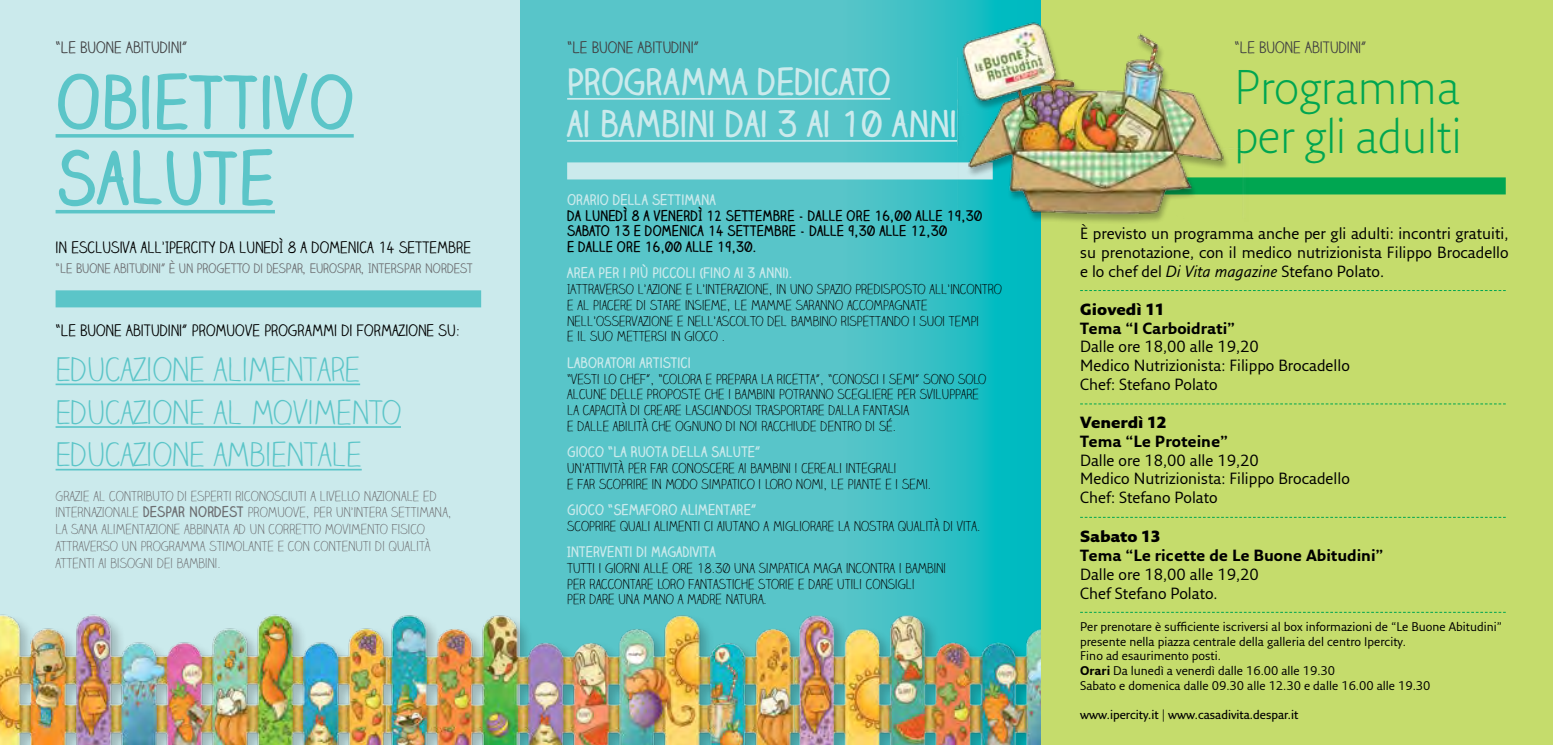
<style>
.page{position:relative;width:1553px;height:745px;background:#fff}
.page>*{position:absolute;margin:0;border:0;box-sizing:border-box;transform-origin:0 0}
.t1{font:700 70px/75.8px "Claire Hand";color:#5bc5c8}
.t2{font:300 47.25px/49px "Fresco Sans Std";color:#00a651}
.t3{font:700 35px/42px "Claire Hand";color:#cbeaec}
.t4{font:300 33.25px/42.5px "Claire Hand";color:#5bc5c8}
.t5{font:15.75px/18.9px "Fresco Sans Std";color:#000}
.t6{font:15.75px "Claire Hand";color:#000}
.t7{font:700 15.75px "Fresco Sans Std";color:#000}
.t8{font:15.75px "Claire Hand";color:#414042}
.t9{font:900 15.75px "Fresco Sans Std";color:#000}
.t10{font:300 14px/15.8px "Claire Hand";color:#000}
.t11{font:300 14px/16.8px "Claire Hand";color:#6d6e71}
.t12{font:700 14px "Claire Hand";color:#cbeaec}
.t13{font:700 14px/15.8px "Claire Hand";color:#000}
.t14{font:13.12px "Claire Hand";color:#6d6e71}
.t15{font:12.25px/14.7px "Fresco Sans Std";color:#000}
.t16{font:600 12.25px "Fresco Sans Std";color:#000}
.s1{font-weight:700}
.s2{font-style:italic}
</style>
<div class="page">
<div style="left:0;top:0;width:521px;height:744px;background:#cbeaec"></div>
<svg style="left:521px;top:0;width:521px;height:606px;background:#4ac3c7"></svg>
<hr style="left:56px;top:134px;width:298px;height:3px;background:#5bc5c8">
<hr style="left:56px;top:210px;width:219px;height:3px;background:#5bc5c8">
<hr style="left:567px;top:98px;width:323px;height:2px;background:#cbeaec">
<hr style="left:567px;top:140px;width:390px;height:2px;background:#cbeaec">
<hr style="left:56px;top:383px;width:304px;height:2px;background:#5bc5c8">
<hr style="left:56px;top:426px;width:345px;height:1px;background:#5bc5c8">
<hr style="left:56px;top:468px;width:306px;height:2px;background:#5bc5c8">
<div style="left:56px;top:290px;width:425px;height:17px;background:#5bc5c8"></div>
<div style="left:567px;top:162px;width:426px;height:17px;background:#cbeaec"></div>
<img style="left:0;top:614px;width:386px;height:130px">
<img style="left:386px;top:606px;width:656px;height:138px">
<div style="left:1042px;top:0;width:511px;height:744px;background:#c5dc6c"></div>
<div style="left:1080px;top:177px;width:425px;height:17px;background:#00a651"></div>
<svg style="left:1080px;top:403px;width:425px;height:1px"></svg>
<svg style="left:1080px;top:290px;width:425px;height:1px"></svg>
<div style="left:955px;top:24px;width:295px;height:203px;background:#000;opacity:.28"></div>
<img style="left:957px;top:2px;width:289px;height:236px">
<svg style="left:1080px;top:516px;width:425px;height:1px"></svg>
<svg style="left:1080px;top:611px;width:425px;height:1px"></svg>
<p class="t8" style="left:56px;top:38px;width:133px">“LE BUONE ABITUDINI”</p>
<h1 class="t1" style="left:56px;top:63px;width:300px">OBIETTIVO<br>SALUTE</h1>
<p class="t6" style="left:56px;top:237px;width:417px">IN ESCLUSIVA ALL’IPERCITY DA LUNEDÌ 8 A DOMENICA 14 SETTEMBRE</p>
<p class="t14" style="left:56px;top:259px;width:419px">“LE BUONE ABITUDINI” È UN PROGETTO DI DESPAR, EUROSPAR, INTERSPAR NORDEST</p>
<p class="t6" style="left:56px;top:320px;width:406px">“LE BUONE ABITUDINI” PROMUOVE PROGRAMMI DI FORMAZIONE SU:</p>
<h3 class="t4" style="left:56px;top:348px;width:347px">EDUCAZIONE ALIMENTARE<br>EDUCAZIONE AL MOVIMENTO<br>EDUCAZIONE AMBIENTALE</h3>
<p class="t11" style="left:56px;top:487px;width:398px">GRAZIE AL CONTRIBUTO DI ESPERTI RICONOSCIUTI A LIVELLO NAZIONALE ED INTERNAZIONALE <span class="s1">DESPAR NORDEST</span> PROMUOVE, PER UN’INTERA SETTIMANA, LA SANA ALIMENTAZIONE ABBINATA AD UN CORRETTO MOVIMENTO FISICO ATTRAVERSO UN PROGRAMMA STIMOLANTE E CON CONTENUTI DI QUALITÀ ATTENTI AI BISOGNI DEI BAMBINI.</p>
<p class="t8" style="left:567px;top:38px;width:133px">“LE BUONE ABITUDINI”</p>
<h3 class="t3" style="left:567px;top:60px;width:391px">PROGRAMMA DEDICATO<br>AI BAMBINI DAI 3 AI 10 ANNI</h3>
<p class="t12" style="left:567px;top:190px;width:150px">ORARIO DELLA SETTIMANA</p>
<p class="t13" style="left:567px;top:207px;width:416px">DA LUNEDÌ 8 A VENERDÌ 12 SETTEMBRE - DALLE ORE 16,00 ALLE 19,30<br>SABATO 13 E DOMENICA 14 SETTEMBRE - DALLE 9,30 ALLE 12,30<br>E DALLE ORE 16,00 ALLE 19,30.</p>
<p class="t12" style="left:567px;top:263px;width:227px">AREA PER I PIÙ PICCOLI (FINO AI 3 ANNI).</p>
<p class="t10" style="left:567px;top:281px;width:436px">IATTRAVERSO L’AZIONE E L’INTERAZIONE, IN UNO SPAZIO PREDISPOSTO ALL’INCONTRO E AL PIACERE DI STARE INSIEME, LE MAMME SARANNO ACCOMPAGNATE NELL’OSSERVAZIONE E NELL’ASCOLTO DEL BAMBINO RISPETTANDO I SUOI TEMPI<br>E IL SUO METTERSI IN GIOCO .</p>
<p class="t12" style="left:567px;top:352px;width:125px">LABORATORI ARTISTICI</p>
<p class="t10" style="left:567px;top:371px;width:421px">“VESTI LO CHEF”, “COLORA E PREPARA LA RICETTA”, “CONOSCI I SEMI” SONO SOLO ALCUNE DELLE PROPOSTE CHE I BAMBINI POTRANNO SCEGLIERE PER SVILUPPARE LA CAPACITÀ DI CREARE LASCIANDOSI TRASPORTARE DALLA FANTASIA<br>E DALLE ABILITÀ CHE OGNUNO DI NOI RACCHIUDE DENTRO DI SÉ.</p>
<p class="t12" style="left:567px;top:442px;width:195px">GIOCO “LA RUOTA DELLA SALUTE”</p>
<p class="t10" style="left:567px;top:460px;width:365px">UN’ATTIVITÀ PER FAR CONOSCERE AI BAMBINI I CEREALI INTEGRALI<br>E FAR SCOPRIRE IN MODO SIMPATICO I LORO NOMI, LE PIANTE E I SEMI.</p>
<p class="t12" style="left:567px;top:499px;width:190px">GIOCO “SEMAFORO ALIMENTARE”</p>
<p class="t10" style="left:567px;top:518px;width:415px">SCOPRIRE QUALI ALIMENTI CI AIUTANO A MIGLIORARE LA NOSTRA QUALITÀ DI VITA.</p>
<p class="t12" style="left:567px;top:541px;width:150px">INTERVENTI DI MAGADIVITA</p>
<p class="t10" style="left:567px;top:560px;width:380px">TUTTI I GIORNI ALLE ORE 18.30 UNA SIMPATICA MAGA INCONTRA I BAMBINI<br>PER RACCONTARE LORO FANTASTICHE STORIE E DARE UTILI CONSIGLI<br>PER DARE UNA MANO A MADRE NATURA.</p>
<p class="t8" style="left:1234px;top:38px;width:133px">“LE BUONE ABITUDINI”</p>
<h2 class="t2" style="left:1234px;top:61px;width:228px">Programma per gli adulti</h2>
<p class="t5" style="left:1080px;top:223px;width:430px;text-align:justify">È previsto un programma anche per gli adulti: incontri gratuiti, su prenotazione, con il medico nutrizionista Filippo Brocadello e lo chef del <span class="s2">Di Vita magazine</span> Stefano Polato.</p>
<p class="t9" style="left:1080px;top:298px;width:86px">Giovedì 11</p>
<p class="t7" style="left:1080px;top:318px;width:157px">Tema “I Carboidrati”</p>
<p class="t5" style="left:1080px;top:336px;width:271px">Dalle ore 18,00 alle 19,20<br>Medico Nutrizionista: Filippo Brocadello<br>Chef: Stefano Polato</p>
<p class="t9" style="left:1080px;top:412px;width:88px">Venerdì 12</p>
<p class="t7" style="left:1080px;top:431px;width:150px">Tema “Le Proteine”</p>
<p class="t5" style="left:1080px;top:450px;width:271px">Dalle ore 18,00 alle 19,20<br>Medico Nutrizionista: Filippo Brocadello<br>Chef: Stefano Polato</p>
<p class="t9" style="left:1080px;top:525px;width:81px">Sabato 13</p>
<p class="t7" style="left:1080px;top:545px;width:305px">Tema “Le ricette de Le Buone Abitudini”</p>
<p class="t5" style="left:1080px;top:564px;width:180px">Dalle ore 18,00 alle 19,20<br>Chef Stefano Polato.</p>
<p class="t15" style="left:1080px;top:618px;width:423px">Per prenotare è sufficiente iscriversi al box informazioni de “Le Buone Abitudini” presente nella piazza centrale della galleria del centro Ipercity.<br>Fino ad esaurimento posti.<br><span class="s1">Orari</span> Da lunedì a venerdì dalle 16.00 alle 19.30<br>Sabato e domenica dalle 09.30 alle 12.30 e dalle 16.00 alle 19.30</p>
<p class="t16" style="left:1080px;top:706px;width:220px">www.ipercity.it | www.casadivita.despar.it</p>
</div>
